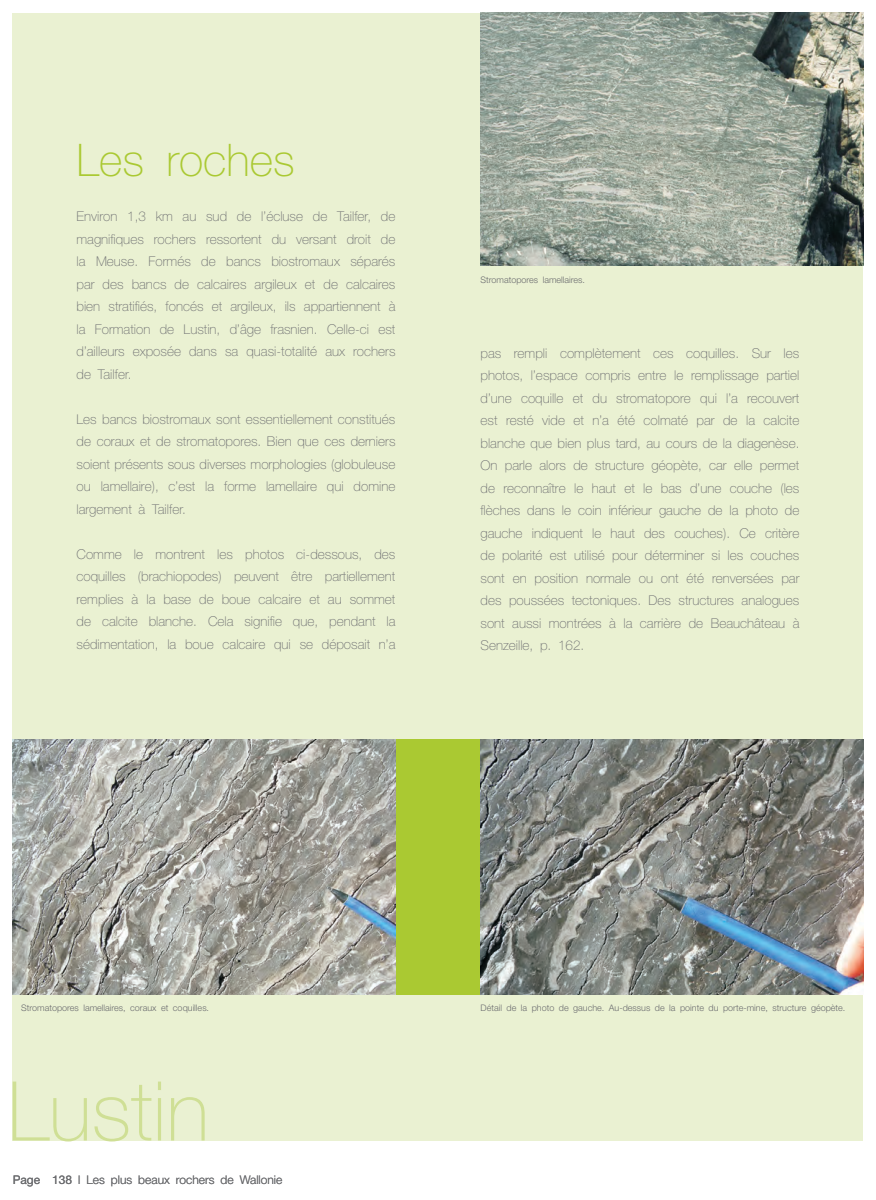
<style>
.page{position:relative;width:876px;height:1200px;background:#fff}
.page>*{position:absolute;margin:0;border:0;box-sizing:border-box;transform-origin:0 0}
.t1{font:100 82.5px "Helvetica Neue";color:#cfdf95}
.t2{font:100 45px "Helvetica Neue";color:#aac932}
.t3{font:100 13.5px/22.5px "Helvetica Neue";color:#6c6d70;text-align:justify}
.t4{font:300 12px "Helvetica Neue";color:#6c6d70}
.t5{font:300 9px "Helvetica Neue";color:#6c6d70}
.s1{font-weight:400}
</style>
<div class="page">
<div style="left:13px;top:13px;width:850px;height:1127px;background:#eaf1d2"></div>
<div style="left:13px;top:739px;width:850px;height:255px;background:#aac932"></div>
<img style="left:480px;top:13px;width:383px;height:253px">
<img style="left:13px;top:739px;width:382px;height:255px">
<img style="left:480px;top:739px;width:383px;height:255px">
<h2 class="t2" style="left:77px;top:134px;width:220px">Les roches</h2>
<p class="t3" style="left:77px;top:205px;width:320px">Environ 1,3 km au sud de l’écluse de Tailfer, de magnifiques rochers ressortent du versant droit de la Meuse. Formés de bancs biostromaux séparés par des bancs de calcaires argileux et de calcaires bien stratifiés, foncés et argileux, ils appartiennent à la Formation de Lustin, d’âge frasnien. Celle-ci est d’ailleurs exposée dans sa quasi-totalité aux rochers de Tailfer.</p>
<p class="t3" style="left:77px;top:407px;width:320px">Les bancs biostromaux sont essentiellement constitués de coraux et de stromatopores. Bien que ces derniers soient présents sous diverses morphologies (globuleuse ou lamellaire), c’est la forme lamellaire qui domine largement à Tailfer.</p>
<p class="t3" style="left:77px;top:542px;width:320px">Comme le montrent les photos ci-dessous, des coquilles (brachiopodes) peuvent être partiellement remplies à la base de boue calcaire et au sommet de calcite blanche. Cela signifie que, pendant la sédimentation, la boue calcaire qui se déposait n’a</p>
<p class="t5" style="left:480px;top:274px;width:106px">Stromatopores lamellaires.</p>
<p class="t3" style="left:480px;top:341px;width:320px">pas rempli complètement ces coquilles. Sur les photos, l’espace compris entre le remplissage partiel d’une coquille et du stromatopore qui l’a recouvert est resté vide et n’a été colmaté par de la calcite blanche que bien plus tard, au cours de la diagenèse.<br>On parle alors de structure géopète, car elle permet de reconnaître le haut et le bas d’une couche (les flèches dans le coin inférieur gauche de la photo de gauche indiquent le haut des couches). Ce critère de polarité est utilisé pour déterminer si les couches sont en position normale ou ont été renversées par des poussées tectoniques. Des structures analogues sont aussi montrées à la carrière de Beauchâteau à Senzeille, p. 162.</p>
<p class="t5" style="left:21px;top:1002px;width:189px">Stromatopores lamellaires, coraux et coquilles.</p>
<p class="t5" style="left:480px;top:1002px;width:366px">Détail de la photo de gauche. Au-dessus de la pointe du porte-mine, structure géopète.</p>
<h1 class="t1" style="left:7px;top:1063px;width:203px">Lustin</h1>
<p class="t4" style="left:13px;top:1171px;width:271px"><span class="s1">Page 138</span> l Les plus beaux rochers de Wallonie</p>
</div>
